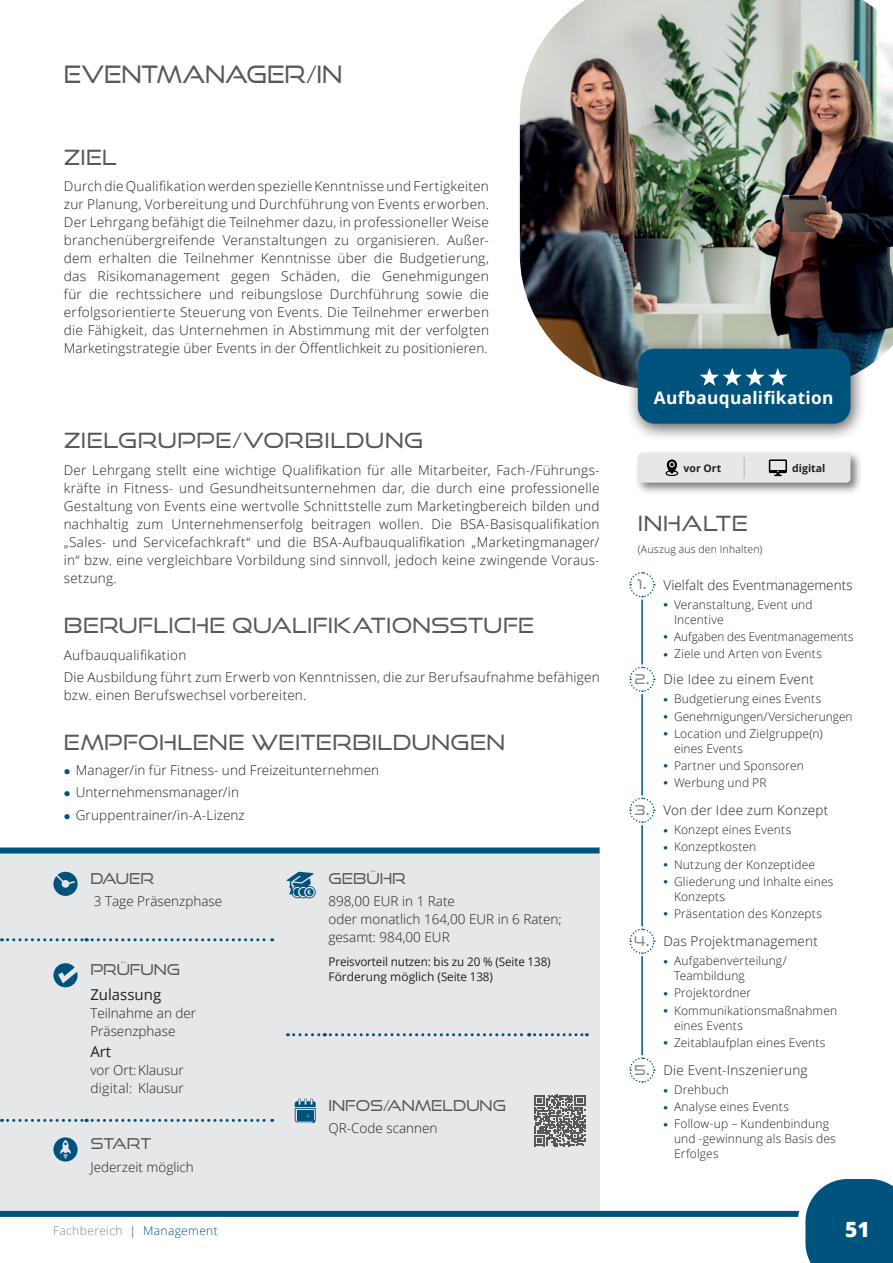
<style>
.page{position:relative;width:893px;height:1263px;background:#fff}
.page>*{position:absolute;margin:0;border:0;box-sizing:border-box;transform-origin:0 0}
.t1{font:24px "Good Times Bk";letter-spacing:-.01em;color:#57585a}
.t2{font:21px "Good Times Bk";letter-spacing:.015em;color:#57585a}
.t3{font:800 21px "Open Sans";color:#fff}
.t4{font:700 17.25px "Open Sans";letter-spacing:.015em;color:#fff}
.t5{font:15px "Good Times Bk";color:#57585a}
.t6{font:15px "Open Sans";color:#231f20}
.t7{font:300 13.5px/18px "Open Sans";letter-spacing:.01em;color:#231f20}
.t8{font:300 12px/17.1px "Open Sans";letter-spacing:.015em;color:#231f20}
.t9{font:12px "Open Sans";letter-spacing:-.01em;color:#231f20}
.t10{font:300 12px "Open Sans";letter-spacing:.035em;color:#808285}
.t11{font:300 10.5px "Open Sans";letter-spacing:.02em;color:#231f20}
.t12{font:700 10.5px "Open Sans";color:#231f20}
.s1{font-family:"Good Times Bk";font-weight:400;color:#808285}
.s2{font-family:"Good Times Rg";font-weight:700;color:#808285}
.s3{color:#00537c}
</style>
<div class="page">
<div style="left:0;top:850px;width:600px;height:364px;background:#e6e7e9"></div>
<img style="left:520px;top:0;width:373px;height:386px">
<div style="left:0;top:847px;width:600px;height:6px;background:#00537c"></div>
<hr style="left:641px;top:600px;width:2px;height:64px;background:#00537c">
<hr style="left:641px;top:694px;width:2px;height:101px;background:#00537c">
<hr style="left:641px;top:825px;width:2px;height:101px;background:#00537c">
<hr style="left:641px;top:956px;width:2px;height:99px;background:#00537c">
<svg style="left:629px;top:572px;width:26px;height:26px"></svg>
<svg style="left:629px;top:666px;width:26px;height:26px"></svg>
<svg style="left:629px;top:797px;width:26px;height:26px"></svg>
<svg style="left:629px;top:928px;width:26px;height:26px"></svg>
<svg style="left:629px;top:1057px;width:26px;height:26px"></svg>
<svg style="left:2px;top:938px;width:271px;height:3px"></svg>
<svg style="left:294px;top:1033px;width:293px;height:3px"></svg>
<svg style="left:2px;top:1119px;width:271px;height:3px"></svg>
<svg style="left:53px;top:872px;width:25px;height:24px"></svg>
<svg style="left:286px;top:872px;width:30px;height:26px"></svg>
<svg style="left:53px;top:963px;width:25px;height:24px"></svg>
<svg style="left:295px;top:1098px;width:21px;height:25px"></svg>
<svg style="left:534px;top:1095px;width:51px;height:51px"></svg>
<svg style="left:53px;top:1137px;width:25px;height:24px"></svg>
<div style="left:625px;top:338px;width:241px;height:104px;background:#231f20;opacity:.75"></div>
<div style="left:638px;top:349px;width:212px;height:75px;background:#00537c;border-radius:17px"></div>
<svg style="left:700px;top:368px;width:87px;height:18px"></svg>
<div style="left:634px;top:449px;width:229px;height:46px;background:#231f20;opacity:.6"></div>
<div style="left:638px;top:453px;width:212px;height:30px;background:#e6e7e9;border-radius:4px"></div>
<svg style="left:769px;top:459px;width:18px;height:17px"></svg>
<svg style="left:744px;top:457px;width:1px;height:21px"></svg>
<svg style="left:665px;top:459px;width:13px;height:17px"></svg>
<div style="left:0;top:1211px;width:837px;height:6px;background:#00537c"></div>
<svg style="left:798px;top:1179px;width:95px;height:84px;background:#236a8e"></svg>
<h1 class="t1" style="left:64px;top:60px;width:280px">EVENTMANAGER/IN</h1>
<h2 class="t2" style="left:64px;top:144px;width:55px">ZIEL</h2>
<p class="t7" style="left:64px;top:177px;width:427px;text-align:justify">Durch die Qualifikation werden spezielle Kenntnisse und Fertigkeiten zur Planung, Vorbereitung und Durchführung von Events erworben.<br>Der Lehrgang befähigt die Teilnehmer dazu, in professioneller Weise branchenübergreifende Veranstaltungen zu organisieren. Außer&shy;dem erhalten die Teilnehmer Kenntnisse über die Budgetierung, das Risikomanagement gegen Schäden, die Genehmigungen für die rechtssichere und reibungslose Durchführung sowie die erfolgsorientierte Steuerung von Events. Die Teilnehmer erwerben die Fähigkeit, das Unternehmen in Abstimmung mit der verfolgten Marketingstrategie über Events in der Öffentlichkeit zu positionieren.</p>
<h2 class="t2" style="left:64px;top:428px;width:361px">ZIELGRUPPE/VORBILDUNG</h2>
<p class="t7" style="left:64px;top:461px;width:537px;text-align:justify">Der Lehrgang stellt eine wichtige Qualifikation für alle Mitarbeiter, Fach-/Führungs&shy;kräfte in Fitness- und Gesundheitsunternehmen dar, die durch eine professionelle Gestaltung von Events eine wertvolle Schnittstelle zum Marketingbereich bilden und nachhaltig zum Unternehmenserfolg beitragen wollen. Die BSA-Basisqualifikation „Sales- und Servicefachkraft“ und die BSA-Aufbauqualifikation „Marketingmanager/ in“ bzw. eine vergleichbare Vorbildung sind sinnvoll, jedoch keine zwingende Voraus&shy;setzung.</p>
<h2 class="t2" style="left:64px;top:613px;width:472px">BERUFLICHE QUALIFIKATIONSSTUFE</h2>
<p class="t7" style="left:64px;top:643px;width:537px;line-height:22.2px">Aufbauqualifikation<br>Die Ausbildung führt zum Erwerb von Kenntnissen, die zur Berufsaufnahme befähigen</p>
<p class="t7" style="left:64px;top:686px;width:244px">bzw. einen Berufswechsel vorbereiten.</p>
<h2 class="t2" style="left:64px;top:730px;width:443px">EMPFOHLENE WEITERBILDUNGEN</h2>
<p class="t7" style="left:76px;top:759px;width:305px;line-height:22.2px">Manager/in für Fitness- und Freizeitunternehmen<br>Unternehmensmanager/in<br>Gruppentrainer/in-A-Lizenz</p>
<p class="t5" style="left:90px;top:869px;width:65px">DAUER</p>
<p class="t7" style="left:94px;top:892px;width:130px">3 Tage Präsenzphase</p>
<p class="t5" style="left:90px;top:960px;width:91px">PRÜFUNG</p>
<p class="t6" style="left:90px;top:985px;width:72px">Zulassung</p>
<p class="t7" style="left:90px;top:1004px;width:107px">Teilnahme an der<br>Präsenzphase</p>
<p class="t6" style="left:90px;top:1042px;width:22px">Art</p>
<p class="t7" style="left:90px;top:1061px;width:95px">vor Ort:Klausur digital: Klausur</p>
<p class="t5" style="left:90px;top:1135px;width:62px">START</p>
<p class="t7" style="left:90px;top:1157px;width:105px">Jederzeit möglich</p>
<p class="t5" style="left:328px;top:869px;width:79px">GEBÜHR</p>
<p class="t7" style="left:328px;top:892px;width:235px">898,00 EUR in 1 Rate<br>oder monatlich 164,00 EUR in 6 Raten; gesamt: 984,00 EUR</p>
<p class="t9" style="left:328px;top:953px;width:224px">Preisvorteil nutzen: bis zu 20 % (Seite 138)</p>
<p class="t9" style="left:328px;top:968px;width:166px">Förderung möglich (Seite 138)</p>
<p class="t5" style="left:328px;top:1096px;width:179px">INFOS/ANMELDUNG</p>
<p class="t7" style="left:328px;top:1118px;width:111px">QR-Code scannen</p>
<p class="t4" style="left:654px;top:386px;width:181px">Aufbauqualifikation</p>
<p class="t12" style="left:684px;top:460px;width:39px">vor Ort</p>
<p class="t12" style="left:792px;top:460px;width:35px">digital</p>
<h2 class="t2" style="left:638px;top:511px;width:112px">INHALTE</h2>
<p class="t11" style="left:638px;top:542px;width:126px">(Auszug aus den Inhalten)</p>
<p class="t7" style="left:637px;top:576px;width:217px"><span class="s1">1</span><span class="s2">.</span> Vielfalt des Eventmanagements</p>
<p class="t8" style="left:674px;top:597px;width:140px;line-height:15px">Veranstaltung, Event und<br>Incentive</p>
<p class="t8" style="left:674px;top:628px;width:181px">Aufgaben des Eventmanagements<br>Ziele und Arten von Events</p>
<p class="t7" style="left:634px;top:670px;width:181px"><span class="s1">2</span><span class="s2">.</span> Die Idee zu einem Event</p>
<p class="t8" style="left:674px;top:690px;width:180px">Budgetierung eines Events<br>Genehmigungen/Versicherungen<br>Location und Zielgruppe(n)</p>
<p class="t8" style="left:674px;top:739px;width:131px">eines Events<br>Partner und Sponsoren<br>Werbung und PR</p>
<p class="t7" style="left:634px;top:801px;width:196px"><span class="s1">3</span><span class="s2">.</span> Von der Idee zum Konzept</p>
<p class="t8" style="left:674px;top:821px;width:161px">Konzept eines Events<br>Konzeptkosten<br>Nutzung der Konzeptidee<br>Gliederung und Inhalte eines</p>
<p class="t8" style="left:674px;top:887px;width:149px">Konzepts<br>Präsentation des Konzepts</p>
<p class="t7" style="left:634px;top:932px;width:185px"><span class="s1">4</span><span class="s2">.</span> Das Projektmanagement</p>
<p class="t8" style="left:674px;top:953px;width:114px;line-height:15px">Aufgabenverteilung/<br>Teambildung</p>
<p class="t8" style="left:674px;top:984px;width:165px">Projektordner<br>Kommunikationsmaßnahmen</p>
<p class="t8" style="left:674px;top:1016px;width:153px">eines Events<br>Zeitablaufplan eines Events</p>
<p class="t7" style="left:634px;top:1061px;width:175px"><span class="s1">5</span><span class="s2">.</span> Die Event-Inszenierung</p>
<p class="t8" style="left:674px;top:1081px;width:156px">Drehbuch<br>Analyse eines Events<br>Follow-up – Kundenbindung</p>
<p class="t8" style="left:674px;top:1131px;width:163px;line-height:15px">und -gewinnung als Basis des<br>Erfolges</p>
<p class="t10" style="left:53px;top:1222px;width:166px">Fachbereich <span class="s3">| Management</span></p>
<h2 class="t3" style="left:845px;top:1213px;width:26px">51</h2>
</div>
